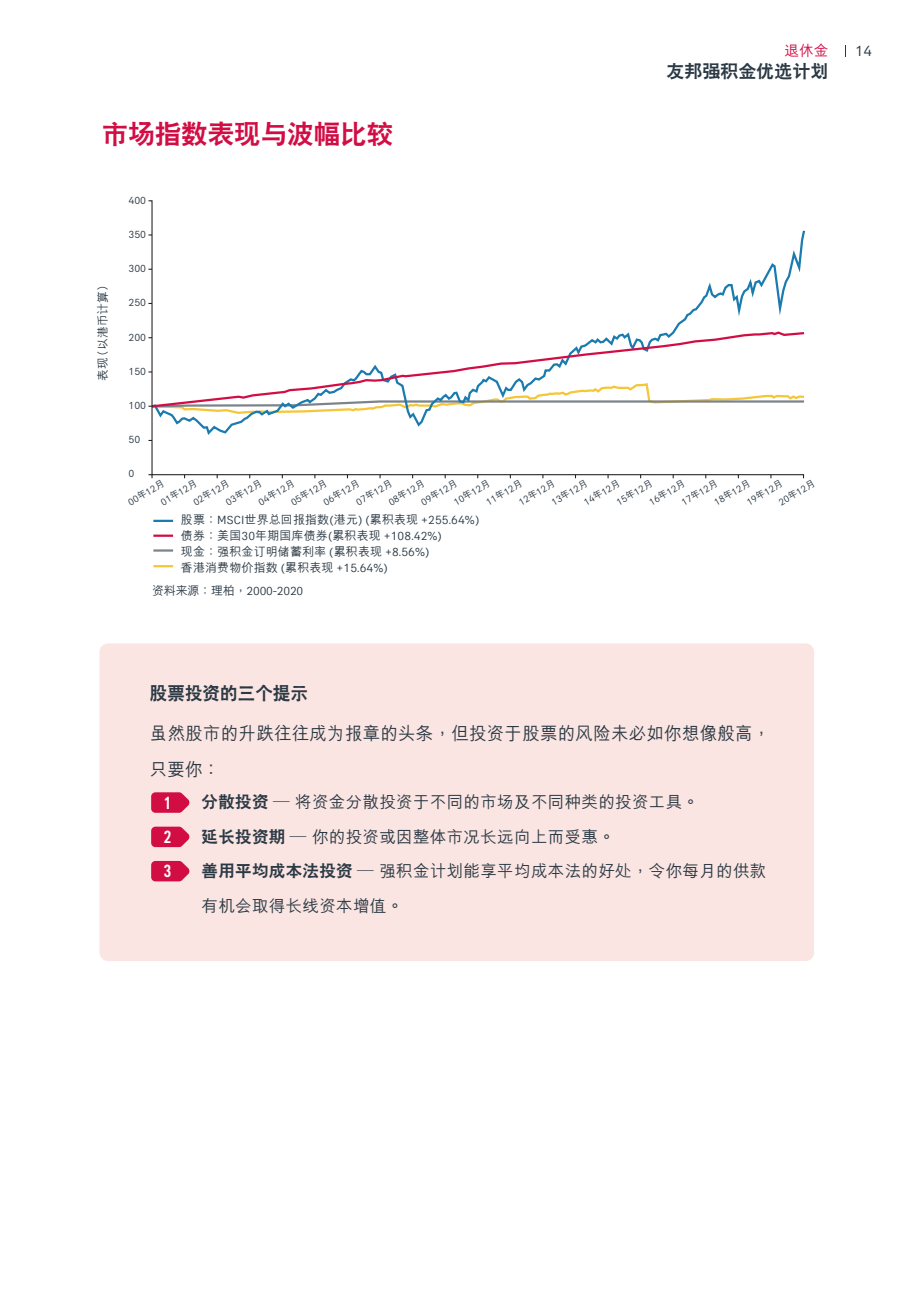
<style>
.page{position:relative;width:915px;height:1293px;background:#fff}
.page>*{position:absolute;margin:0;border:0;box-sizing:border-box;transform-origin:0 0}
.t1{font:800 26.4px "C Hei 2 HKS";color:#d20d44}
.t2{font:500 18px/35.8px "M Hei HKS";letter-spacing:.02em;color:#2b3944}
.t3{font:800 18px "C Hei 2 HKS";letter-spacing:.005em;color:#2b3944}
.t4{font:500 condensed 18px/33.6px "AIA Everest";color:#fff;text-align:justify}
.t5{font:500 16.5px/34.3px "M Hei HKS";letter-spacing:.02em;color:#2b3944}
.t6{font:15px "AIA Everest";color:#2b3944}
.t7{font:500 14.7px "M Hei HKS";color:#d20d44}
.t8{font:500 12px/15.8px "M Hei HKS";letter-spacing:.01em;color:#2b3944}
.t9{font:12px "AIA Everest";letter-spacing:-.015em;color:#2b3944}
.t10{font:500 11.7px "M Hei HKS";color:#2b3944}
.t11{font:10.5px "AIA Everest";letter-spacing:-.015em;color:#2b3944}
.t12{font:9.75px "AIA Everest";color:#2b3944}
.s1{font-family:"M Hei HKS";font-weight:500;font-size:9.6px}
.s2{font-family:"AIA Everest";font-weight:400}
.s3{font-family:"M Hei HKS";font-weight:500}
.s4{font-family:"C Hei 2 HKS";font-weight:800}
</style>
<div class="page">
<div style="left:99px;top:643px;width:715px;height:318px;background:#fae5e2;border-radius:9px"></div>
<svg style="left:151px;top:792px;width:39px;height:21px"></svg>
<svg style="left:151px;top:827px;width:39px;height:20px"></svg>
<svg style="left:151px;top:861px;width:39px;height:20px"></svg>
<hr style="left:153px;top:520px;width:20px;height:2px;background:#1a7baf">
<hr style="left:153px;top:535px;width:20px;height:2px;background:#d20d44">
<hr style="left:153px;top:549px;width:20px;height:3px;background:#7c848b">
<hr style="left:153px;top:565px;width:20px;height:2px;background:#f5c636">
<svg style="left:148px;top:200px;width:656px;height:279px"></svg>
<h1 class="t1" style="left:102px;top:117px;width:293px">市場指數表現與波幅比較</h1>
<h3 class="t7" style="left:784px;top:40px;width:46px">退休金</h3>
<h3 class="t6" style="left:855px;top:43px;width:18px">14</h3>
<h2 class="t3" style="left:666px;top:59px;width:163px">友邦強積金優選計劃</h2>
<p class="t10" style="left:94px;top:381px;width:103px;rotate:-90deg">表現（以港幣計算）</p>
<p class="t11" style="left:129px;top:194px;width:19px">400</p>
<p class="t11" style="left:129px;top:228px;width:19px">350</p>
<p class="t11" style="left:129px;top:262px;width:19px">300</p>
<p class="t11" style="left:129px;top:297px;width:19px">250</p>
<p class="t11" style="left:129px;top:331px;width:19px">200</p>
<p class="t11" style="left:129px;top:365px;width:19px">150</p>
<p class="t11" style="left:129px;top:399px;width:19px">100</p>
<p class="t11" style="left:129px;top:434px;width:13px">50</p>
<p class="t11" style="left:129px;top:468px;width:7px">0</p>
<p class="t12" style="left:126px;top:498px;width:42px;rotate:-30deg">00<span class="s1">年</span>12<span class="s1">月</span></p>
<p class="t12" style="left:191px;top:498px;width:42px;rotate:-30deg">02<span class="s1">年</span>12<span class="s1">月</span></p>
<p class="t12" style="left:159px;top:498px;width:42px;rotate:-30deg">01<span class="s1">年</span>12<span class="s1">月</span></p>
<p class="t12" style="left:289px;top:498px;width:42px;rotate:-30deg">05<span class="s1">年</span>12<span class="s1">月</span></p>
<p class="t12" style="left:549px;top:498px;width:42px;rotate:-30deg">13<span class="s1">年</span>12<span class="s1">月</span></p>
<p class="t12" style="left:614px;top:498px;width:42px;rotate:-30deg">15<span class="s1">年</span>12<span class="s1">月</span></p>
<p class="t12" style="left:256px;top:498px;width:42px;rotate:-30deg">04<span class="s1">年</span>12<span class="s1">月</span></p>
<p class="t12" style="left:321px;top:498px;width:42px;rotate:-30deg">06<span class="s1">年</span>12<span class="s1">月</span></p>
<p class="t12" style="left:517px;top:498px;width:42px;rotate:-30deg">12<span class="s1">年</span>12<span class="s1">月</span></p>
<p class="t12" style="left:484px;top:498px;width:42px;rotate:-30deg">11<span class="s1">年</span>12<span class="s1">月</span></p>
<p class="t12" style="left:386px;top:498px;width:42px;rotate:-30deg">08<span class="s1">年</span>12<span class="s1">月</span></p>
<p class="t12" style="left:354px;top:498px;width:42px;rotate:-30deg">07<span class="s1">年</span>12<span class="s1">月</span></p>
<p class="t12" style="left:224px;top:498px;width:42px;rotate:-30deg">03<span class="s1">年</span>12<span class="s1">月</span></p>
<p class="t12" style="left:451px;top:498px;width:42px;rotate:-30deg">10<span class="s1">年</span>12<span class="s1">月</span></p>
<p class="t12" style="left:744px;top:498px;width:42px;rotate:-30deg">19<span class="s1">年</span>12<span class="s1">月</span></p>
<p class="t12" style="left:582px;top:498px;width:42px;rotate:-30deg">14<span class="s1">年</span>12<span class="s1">月</span></p>
<p class="t12" style="left:647px;top:498px;width:42px;rotate:-30deg">16<span class="s1">年</span>12<span class="s1">月</span></p>
<p class="t12" style="left:776px;top:498px;width:42px;rotate:-30deg">20<span class="s1">年</span>12<span class="s1">月</span></p>
<p class="t12" style="left:419px;top:498px;width:42px;rotate:-30deg">09<span class="s1">年</span>12<span class="s1">月</span></p>
<p class="t12" style="left:679px;top:498px;width:42px;rotate:-30deg">17<span class="s1">年</span>12<span class="s1">月</span></p>
<p class="t12" style="left:712px;top:498px;width:42px;rotate:-30deg">18<span class="s1">年</span>12<span class="s1">月</span></p>
<p class="t8" style="left:181px;top:511px;width:300px">股票：<span class="s2">MSCI</span>世界總回報指數<span class="s2">(</span>港元<span class="s2">) (</span>累積表現 <span class="s2">+255.64%)</span>債券：美國<span class="s2">30</span>年期國庫債券<span class="s2">(</span>累積表現 <span class="s2">+108.42%)<br></span>現金：強積金訂明儲蓄利率 <span class="s2">(</span>累積表現 <span class="s2">+8.56%)<br></span>香港消費物價指數 <span class="s2">(</span>累積表現 <span class="s2">+15.64%)</span></p>
<p class="t9" style="left:152px;top:584px;width:153px"><span class="s3">資料來源：理柏，</span>2000-2020</p>
<h2 class="t3" style="left:150px;top:681px;width:159px">股票投資的三個提示</h2>
<h2 class="t2" style="left:150px;top:714px;width:622px">雖然股市的升跌往往成為報章的頭條，但投資於股票的風險未必如你想像般高，只要你：</h2>
<h3 class="t5" style="left:201px;top:784px;width:566px"><span class="s4">分散投資</span> ─ 將資金分散投資於不同的市場及不同種類的投資工具。<br><span class="s4">延長投資期</span> ─ 你的投資或因整體市況長遠向上而受惠。<br><span class="s4">善用平均成本法投資</span> ─ 強積金計劃能享平均成本法的好處，令你每月的供款有機會取得長線資本增值。</h3>
<h2 class="t4" style="left:164px;top:786px;width:9px">1<br>2<br>3</h2>
</div>
